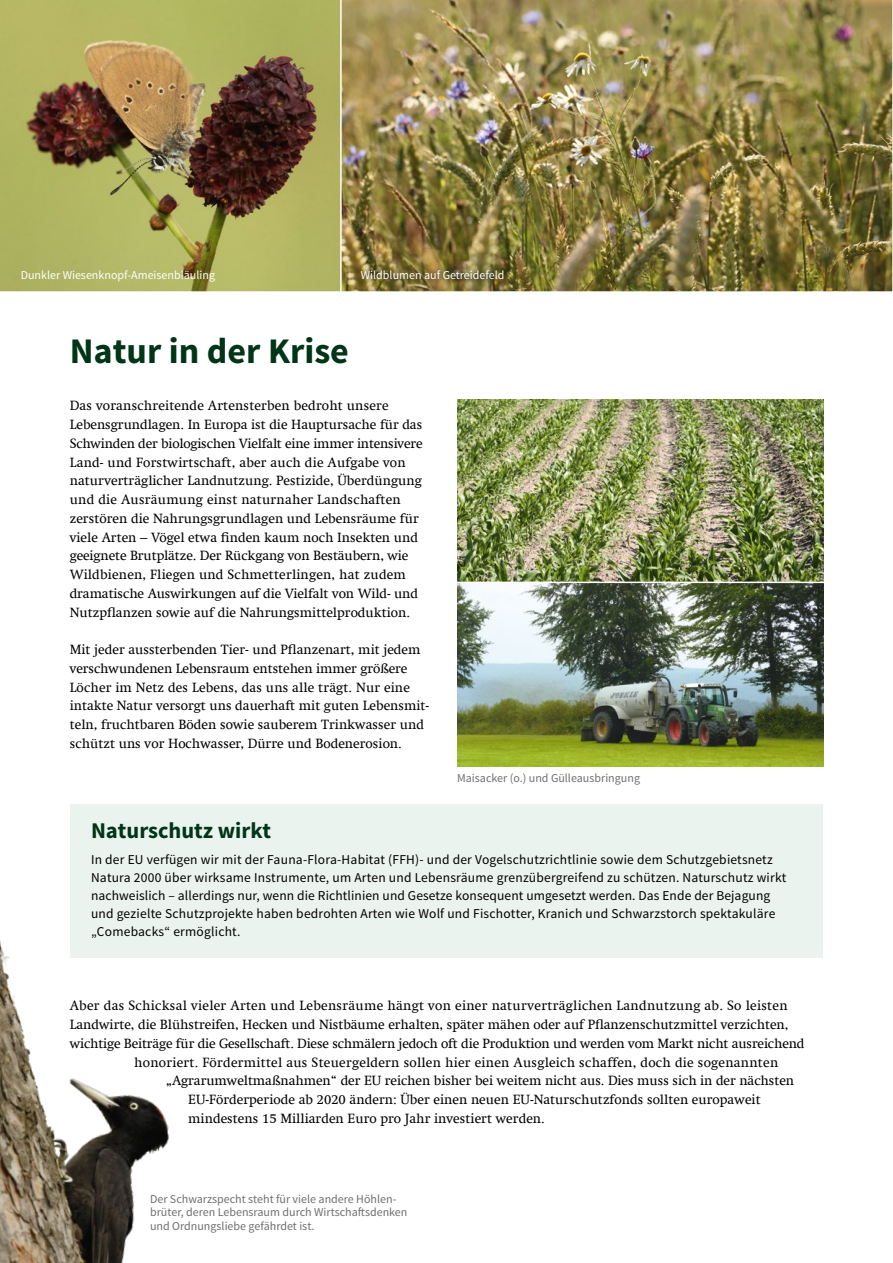
<style>
.page{position:relative;width:893px;height:1263px;background:#fff}
.page>*{position:absolute;margin:0;border:0;box-sizing:border-box;transform-origin:0 0}
.t1{font:700 36px "Source Sans Pro";color:#003617}
.t2{font:700 22.5px "Source Sans Pro";color:#003617}
.t3{font:13.5px/18.8px "Swift Com";color:#000}
.t4{font:13.5px/18px "Source Sans Pro";letter-spacing:.015em;color:#000}
.t5{font:13.5px "Swift Com";letter-spacing:.02em;color:#000}
.t6{font:12px/13.5px "Source Sans Pro";color:#706f6f}
.t7{font:12px "Source Sans Pro";color:#fff}
</style>
<div class="page">
<img style="left:342px;top:0;width:551px;height:292px">
<img style="left:0;top:0;width:342px;height:292px">
<div style="left:70px;top:804px;width:752px;height:153px;background:#eaf3ed"></div>
<img style="left:457px;top:399px;width:366px;height:368px">
<svg style="left:354px;top:263px;width:158px;height:24px"></svg>
<img style="left:0;top:940px;width:221px;height:323px">
<hr style="left:450px;top:582px;width:381px;height:1px;background:#fff">
<p class="t7" style="left:21px;top:268px;width:196px">Dunkler Wiesenknopf-Ameisenbläuling</p>
<p class="t7" style="left:361px;top:268px;width:145px">Wildblumen auf Getreidefeld</p>
<h1 class="t1" style="left:70px;top:328px;width:281px">Natur in der Krise</h1>
<p class="t3" style="left:70px;top:396px;width:354px">Das voranschreitende Artensterben bedroht unsere Lebensgrundlagen. In Europa ist die Hauptursache für das Schwinden der biologischen Vielfalt eine immer intensivere Land- und Forstwirtschaft, aber auch die Aufgabe von naturverträglicher Landnutzung. Pestizide, Überdüngung und die Ausräumung einst naturnaher Landschaften zerstören die Nahrungsgrundlagen und Lebensräume für viele Arten – Vögel etwa finden kaum noch Insekten und geeignete Brutplätze. Der Rückgang von Bestäubern, wie Wildbienen, Fliegen und Schmetterlingen, hat zudem dramatische Auswirkungen auf die Vielfalt von Wild- und Nutzpflanzen sowie auf die Nahrungsmittelproduktion.</p>
<p class="t3" style="left:70px;top:640px;width:361px">Mit jeder aussterbenden Tier- und Pflanzenart, mit jedem verschwundenen Lebensraum entstehen immer größere Löcher im Netz des Lebens, das uns alle trägt. Nur eine intakte Natur versorgt uns dauerhaft mit guten Lebensmit&shy;teln, fruchtbaren Böden sowie sauberem Trinkwasser und schützt uns vor Hochwasser, Dürre und Bodenerosion.</p>
<p class="t6" style="left:457px;top:771px;width:184px">Maisacker (o.) und Gülleausbringung</p>
<h2 class="t2" style="left:91px;top:816px;width:181px">Naturschutz wirkt</h2>
<p class="t4" style="left:91px;top:851px;width:697px">In der EU verfügen wir mit der Fauna-Flora-Habitat (FFH)- und der Vogelschutzrichtlinie sowie dem Schutzgebietsnetz Natura 2000 über wirksame Instrumente, um Arten und Lebensräume grenzübergreifend zu schützen. Naturschutz wirkt nachweislich – allerdings nur, wenn die Richtlinien und Gesetze konsequent umgesetzt werden. Das Ende der Bejagung und gezielte Schutzprojekte haben bedrohten Arten wie Wolf und Fischotter, Kranich und Schwarzstorch spektakuläre „Comebacks“ ermöglicht.</p>
<p class="t5" style="left:70px;top:998px;width:719px">Aber das Schicksal vieler Arten und Lebensräume hängt von einer naturverträglichen Landnutzung ab. So leisten</p>
<p class="t3" style="left:70px;top:1015px;width:720px">Landwirte, die Blühstreifen, Hecken und Nistbäume erhalten, später mähen oder auf Pflanzenschutzmittel verzichten,</p>
<p class="t3" style="left:70px;top:1034px;width:736px">wichtige Beiträge für die Gesellschaft. Diese schmälern jedoch oft die Produktion und werden vom Markt nicht ausreichend</p>
<p class="t3" style="left:134px;top:1053px;width:646px">honoriert. Fördermittel aus Steuergeldern sollen hier einen Ausgleich schaffen, doch die sogenannten</p>
<p class="t3" style="left:166px;top:1071px;width:630px">„Agrarumweltmaßnahmen“ der EU reichen bisher bei weitem nicht aus. Dies muss sich in der nächsten</p>
<p class="t3" style="left:188px;top:1090px;width:574px">EU-Förderperiode ab 2020 ändern: Über einen neuen EU-Naturschutzfonds sollten europaweit</p>
<p class="t3" style="left:188px;top:1109px;width:358px">mindestens 15 Milliarden Euro pro Jahr investiert werden.</p>
<p class="t6" style="left:150px;top:1192px;width:259px">Der Schwarzspecht steht für viele andere Höhlen&shy;brüter, deren Lebensraum durch Wirtschaftsdenken und Ordnungsliebe gefährdet ist.</p>
</div>
